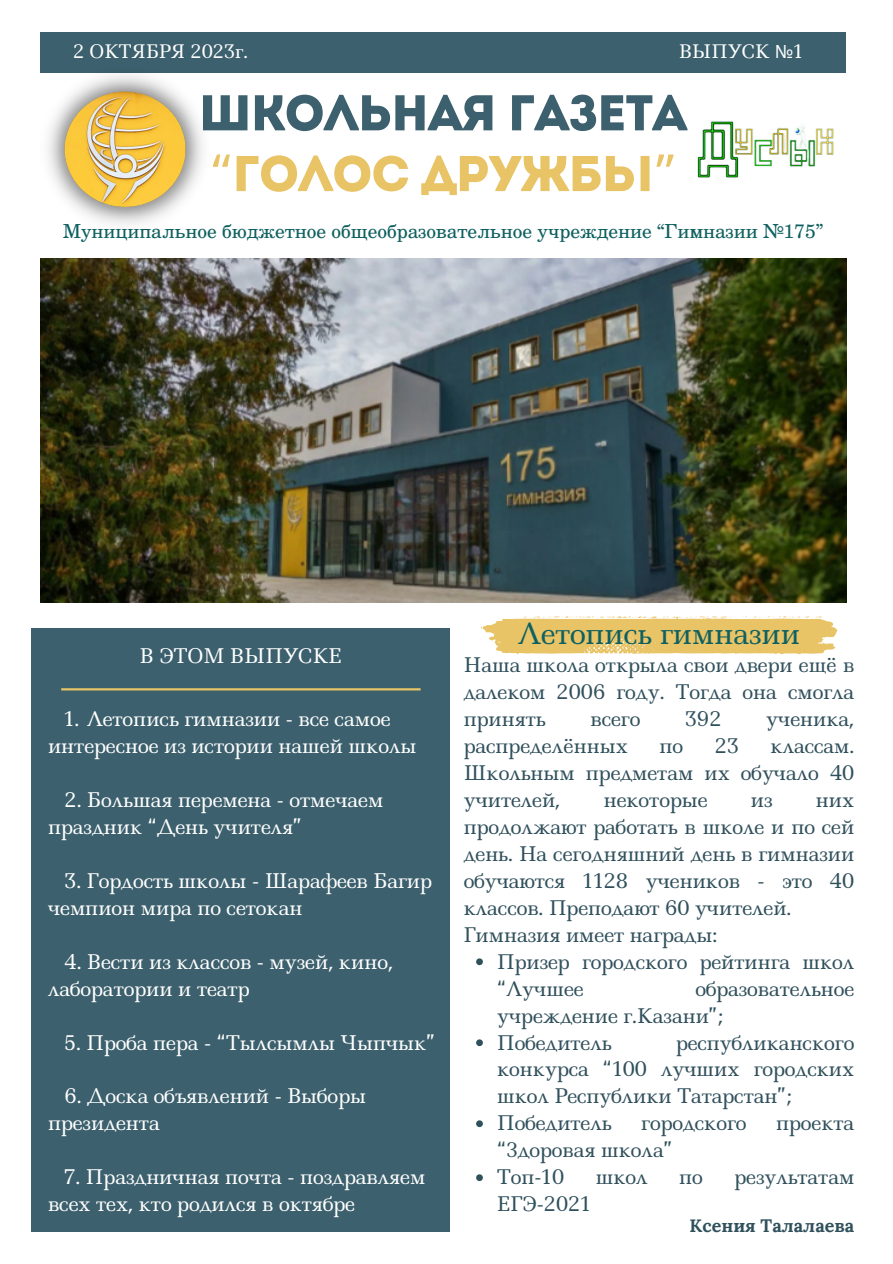
<style>
.page{position:relative;width:893px;height:1264px;background:#fff}
.page>*{position:absolute;margin:0;border:0;box-sizing:border-box;transform-origin:0 0}
.t1{font:50.1px "Intro";letter-spacing:-.03em;color:#3c606d}
.t2{font:50.1px "Intro";letter-spacing:-.03em;color:#e8c467}
.t3{font:28.65px "Ledger";color:#0f6060}
.t4{font:19.65px/27px "Ledger";color:#30505c;text-align:justify}
.t5{font:19.65px/27px "Ledger";color:#fff}
.t6{font:19.35px "Te X Gyre Schola";color:#0f6060}
.t7{font:18.15px "Ledger";color:#fff}
.t8{font:700 18px "Lora";color:#30505c}
.s1{font-family:"Noto Sans"}
.s2{font-family:"Noto Sans Gurmukhi"}
</style>
<div class="page">
<div style="left:40px;top:32px;width:806px;height:41px;background:#3c606d"></div>
<img style="left:40px;top:259px;width:806px;height:344px">
<div style="left:32px;top:628px;width:418px;height:603px;background:#3c606d"></div>
<hr style="left:61px;top:688px;width:359px;height:2px;background:#e8c467">
<img style="left:697px;top:121px;width:137px;height:57px">
<img style="left:48px;top:74px;width:155px;height:151px">
<svg style="left:480px;top:616px;width:357px;height:39px;background:#ebcd80"></svg>
<svg style="left:476px;top:958px;width:7px;height:7px"></svg>
<svg style="left:476px;top:1039px;width:7px;height:7px"></svg>
<svg style="left:476px;top:1120px;width:7px;height:7px"></svg>
<svg style="left:476px;top:1174px;width:7px;height:6px"></svg>
<p class="t7" style="left:73px;top:39px;width:176px">2 ОКТЯБРЯ 2023г.</p>
<p class="t7" style="left:679px;top:39px;width:125px">ВЫПУСК <span class="s1">№</span>1</p>
<p class="t1" style="left:198px;top:93px;width:490px">ШКОЛЬНАЯ ГАЗЕТА</p>
<p class="t2" style="left:209px;top:153px;width:470px"><span class="s2">“</span>ГОЛОС ДРУЖБЫ<span class="s2">”</span></p>
<p class="t6" style="left:63px;top:216px;width:761px">Муниципальное бюджетное общеобразовательное учреждение “Гимназии №175”</p>
<p class="t5" style="left:140px;top:642px;width:203px">В ЭТОМ ВЫПУСКЕ</p>
<p class="t5" style="left:64px;top:705px;width:328px">1. Летопись гимназии - все самое</p>
<p class="t5" style="left:48px;top:732px;width:370px">интересное из истории нашей школы</p>
<p class="t5" style="left:48px;top:785px;width:337px;text-indent:17px">2. Большая перемена - отмечаем праздник “День учителя”</p>
<p class="t5" style="left:48px;top:866px;width:385px;text-indent:17px">3. Гордость школы - Шарафеев Багир чемпион мира по сетокан</p>
<p class="t5" style="left:48px;top:947px;width:346px;text-indent:17px">4. Вести из классов - музей, кино, лаборатории и театр</p>
<p class="t5" style="left:65px;top:1028px;width:372px">5. Проба пера - “Тылсымлы Чыпчык”</p>
<p class="t5" style="left:48px;top:1082px;width:319px;text-indent:17px">6. Доска объявлений - Выборы президента</p>
<p class="t5" style="left:48px;top:1163px;width:379px;text-indent:17px">7. Праздничная почта - поздравляем всех тех, кто родился в октябре</p>
<p class="t3" style="left:518px;top:613px;width:283px">Летопись гимназии</p>
<p class="t4" style="left:463px;top:651px;width:392px">Наша школа открыла свои двери ещё в далеком 2006 году. Тогда она смогла принять</p>
<p class="t4" style="left:590px;top:705px;width:51px">всего</p>
<p class="t4" style="left:685px;top:705px;width:38px">392</p>
<p class="t4" style="left:766px;top:705px;width:89px">ученика,</p>
<p class="t4" style="left:463px;top:732px;width:166px">распределённых</p>
<p class="t4" style="left:659px;top:732px;width:25px">по</p>
<p class="t4" style="left:714px;top:732px;width:26px">23</p>
<p class="t4" style="left:463px;top:732px;width:392px;text-indent:307px">классам.<br>Школьным предметам их обучало 40 учителей,</p>
<p class="t4" style="left:603px;top:785px;width:105px">некоторые</p>
<p class="t4" style="left:750px;top:785px;width:23px">из</p>
<p class="t4" style="left:463px;top:785px;width:392px;text-indent:352px">них продолжают работать в школе и по сей день. На сегодняшний день в гимназии обучаются 1128 учеников - это 40 классов. Преподают 60 учителей.</p>
<p class="t4" style="left:463px;top:920px;width:255px">Гимназия имеет награды:</p>
<p class="t4" style="left:497px;top:947px;width:358px">Призер городского рейтинга школ “Лучшее</p>
<p class="t4" style="left:497px;top:974px;width:358px;text-indent:198px">образовательное учреждение г.Казани”;</p>
<p class="t4" style="left:497px;top:1028px;width:116px">Победитель</p>
<p class="t4" style="left:497px;top:1028px;width:358px;text-indent:179px">республиканского конкурса “100 лучших городских школ Республики Татарстан”;</p>
<p class="t4" style="left:497px;top:1109px;width:116px">Победитель</p>
<p class="t4" style="left:641px;top:1109px;width:107px">городского</p>
<p class="t4" style="left:776px;top:1109px;width:80px">проекта</p>
<p class="t4" style="left:497px;top:1136px;width:177px">“Здоровая школа”</p>
<p class="t4" style="left:497px;top:1163px;width:68px">Топ-10</p>
<p class="t4" style="left:595px;top:1163px;width:53px">школ</p>
<p class="t4" style="left:679px;top:1163px;width:25px">по</p>
<p class="t4" style="left:734px;top:1163px;width:121px">результатам</p>
<p class="t4" style="left:497px;top:1190px;width:95px">ЕГЭ-2021</p>
<p class="t8" style="left:689px;top:1214px;width:166px">Ксения Талалаева</p>
</div>
